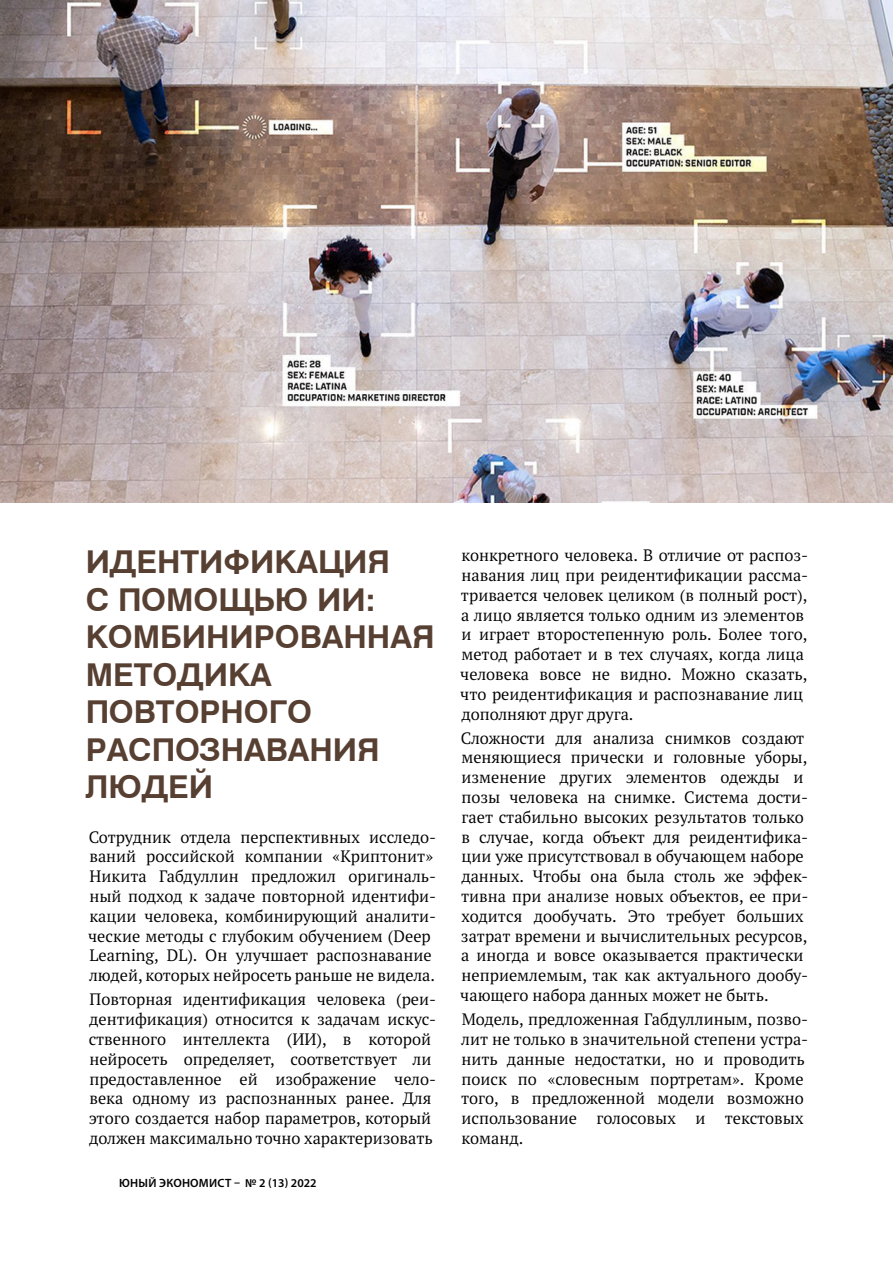
<style>
.page{position:relative;width:893px;height:1263px;background:#fff}
.page>*{position:absolute;margin:0;border:0;box-sizing:border-box;transform-origin:0 0}
.t1{font:700 31.5px/37.5px "Swiss 721 BT";color:#573f32}
.t2{font:16.5px/19.8px "PT Serif Pro";color:#000}
.t3{font:600 12px "Myriad Pro";letter-spacing:.02em;color:#000}
</style>
<div class="page">
<img style="left:0;top:0;width:893px;height:502px">
<h1 class="t1" style="left:86px;top:542px;width:350px">ИДЕНТИФИКАЦИЯ<br>С ПОМОЩЬЮ ИИ:<br>КОМБИНИРОВАННАЯ<br>МЕТОДИКА<br>ПОВТОРНОГО<br>РАСПОЗНАВАНИЯ<br>ЛЮДЕЙ</h1>
<p class="t2" style="left:460px;top:545px;width:349px">конкретного человека. В отличие от распоз&shy;навания лиц при реидентификации рассма&shy;тривается человек целиком (в полный рост), а лицо является только одним из элементов и играет второстепенную роль. Более того, метод работает и в тех случаях, когда лица человека вовсе не видно. Можно сказать, что реидентификация и распознавание лиц дополняют друг друга.</p>
<p class="t2" style="left:460px;top:727px;width:350px">Сложности для анализа снимков создают меняющиеся прически и головные уборы, изменение других элементов одежды и позы человека на снимке. Система дости&shy;гает стабильно высоких результатов только в случае, когда объект для реидентифика&shy;ции уже присутствовал в обучающем наборе данных. Чтобы она была столь же эффек&shy;тивна при анализе новых объектов, ее при&shy;ходится дообучать. Это требует больших затрат времени и вычислительных ресурсов, а иногда и вовсе оказывается практически неприемлемым, так как актуального дообу&shy;чающего набора данных может не быть.</p>
<p class="t2" style="left:461px;top:1009px;width:349px">Модель, предложенная Габдуллиным, позво&shy;лит не только в значительной степени устра&shy;нить данные недостатки, но и проводить поиск по «словесным портретам». Кроме того, в предложенной модели возможно использование голосовых и текстовых команд.</p>
<p class="t2" style="left:88px;top:826px;width:350px">Сотрудник отдела перспективных исследо&shy;ваний российской компании «Криптонит» Никита Габдуллин предложил оригиналь&shy;ный подход к задаче повторной идентифи&shy;кации человека, комбинирующий аналити&shy;ческие методы с глубоким обучением (Deep Learning, DL). Он улучшает распознавание людей, которых нейросеть раньше не видела.</p>
<p class="t2" style="left:89px;top:989px;width:349px">Повторная идентификация человека (реи&shy;дентификация) относится к задачам искус&shy;ственного интеллекта (ИИ), в которой нейросеть определяет, соответствует ли предоставленное ей изображение чело&shy;века одному из распознанных ранее. Для этого создается набор параметров, который должен максимально точно характеризовать</p>
<p class="t3" style="left:119px;top:1175px;width:199px">ЮНЫЙ ЭКОНОМИСТ – № 2 (13) 2022</p>
</div>
